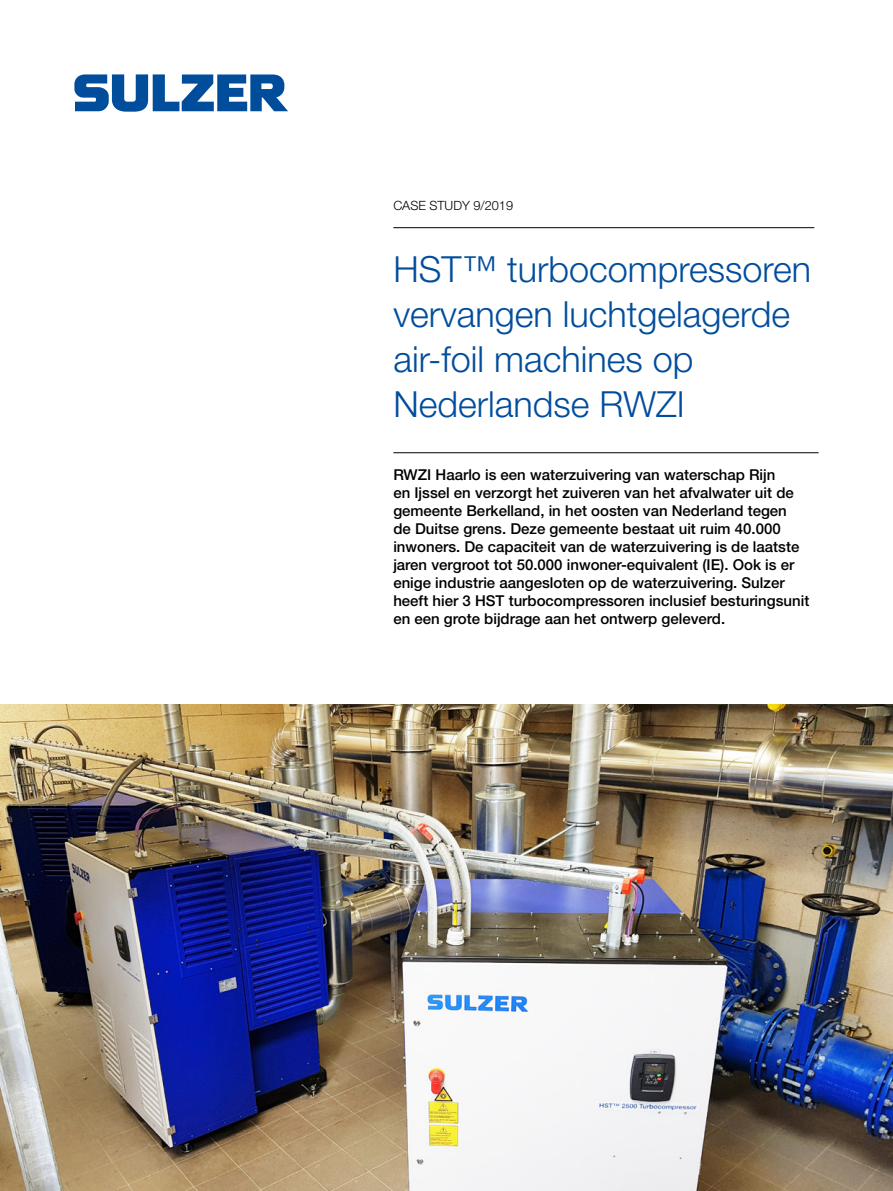
<style>
.page{position:relative;width:893px;height:1191px;background:#fff}
.page>*{position:absolute;margin:0;border:0;box-sizing:border-box;transform-origin:0 0}
.Cover_title_30_pt{font:300 36px/45px "Helvetica Neue LT Pro";color:#004d9d}
.Lead_text_10_pt{font:500 15px/18px "Helvetica Neue LT Pro";color:#000}
.Case_study_text{font:300 12.75px "Helvetica Neue LT Pro";color:#000}
</style>
<div class="page">
<hr style="left:393px;top:227px;width:421px;height:1px;background:#000">
<hr style="left:393px;top:452px;width:426px;height:1px;background:#000">
<svg style="left:74px;top:74px;width:214px;height:38px"></svg>
<img style="left:0;top:704px;width:893px;height:487px">
<p class="Case_study_text" style="left:393px;top:197px;width:121px">CASE STUDY 9/2019</p>
<p class="Cover_title_30_pt" style="left:393px;top:245px;width:419px">HST™ turbocompressoren vervangen luchtgelagerde air-foil machines op<br>Nederlandse RWZI</p>
<p class="Lead_text_10_pt" style="left:393px;top:465px;width:417px">RWZI Haarlo is een waterzuivering van waterschap Rijn<br>en Ijssel en verzorgt het zuiveren van het afvalwater uit de gemeente Berkelland, in het oosten van Nederland tegen<br>de Duitse grens. Deze gemeente bestaat uit ruim 40.000 inwoners. De capaciteit van de waterzuivering is de laatste jaren vergroot tot 50.000 inwoner-equivalent (IE). Ook is er enige industrie aangesloten op de waterzuivering. Sulzer heeft hier 3 HST turbocompressoren inclusief besturingsunit en een grote bijdrage aan het ontwerp geleverd.</p>
</div>
